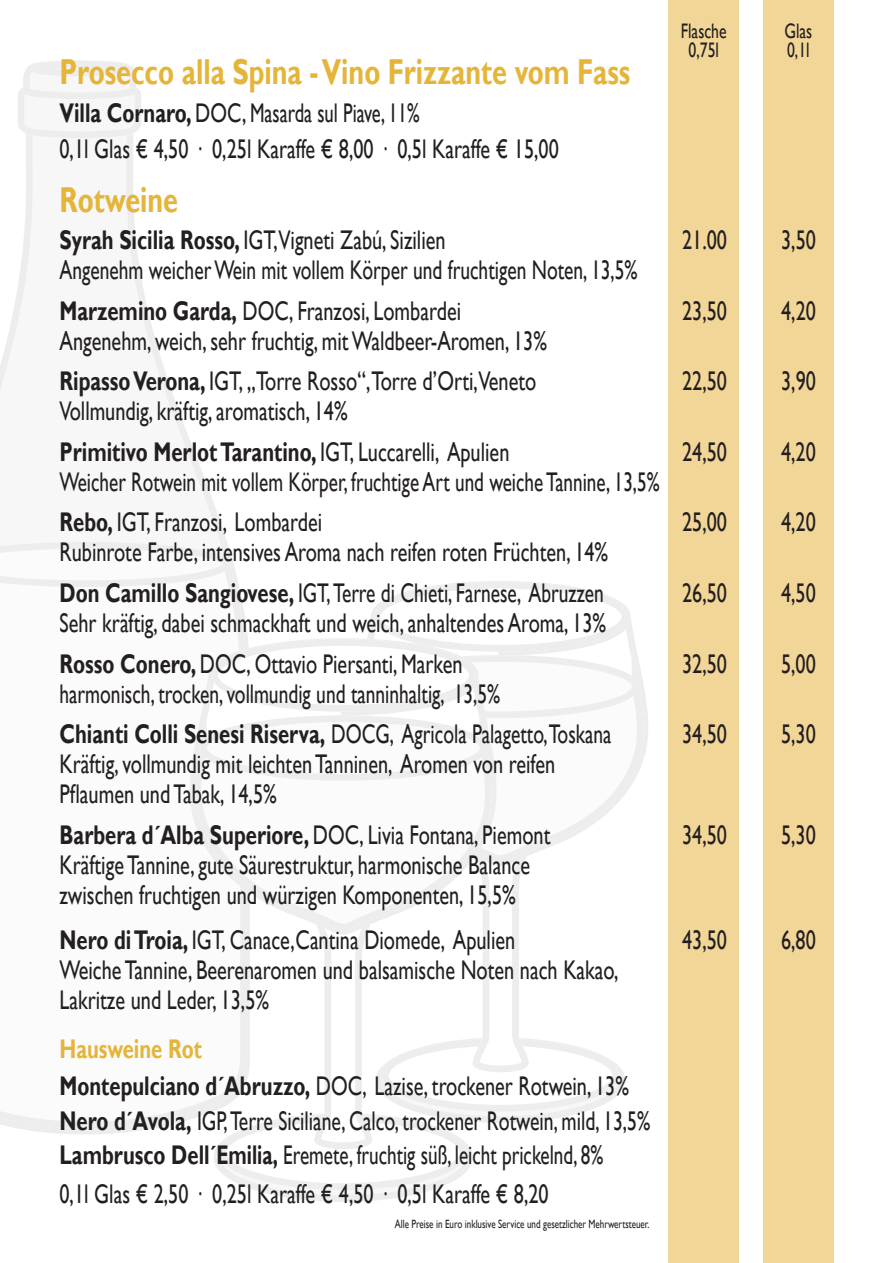
<style>
.page{position:relative;width:893px;height:1263px;background:#fff}
.page>*{position:absolute;margin:0;border:0;box-sizing:border-box;transform-origin:0 0}
.t1{font:700 36px "Gill Sans";color:#e5b53a;scale:.75 1}
.t2{font:27px/40.5px "Gill Sans";color:#231f20;scale:.75 1}
.t3{font:27px/40.5px "Gill Sans";color:#231f20;scale:.72 1}
.t4{font:27px/34.5px "Gill Sans";color:#231f20;scale:.73 1}
.t5{font:27px/40.5px "Gill Sans";color:#231f20;scale:.71 1}
.t6{font:21px/19.5px "Gill Sans";color:#231f20;text-align:center;scale:.75 1}
.t7{font:12px "Gill Sans";color:#231f20;scale:.75 1}
.s1{font-weight:700}
.s2{font-weight:700;color:#e5b53a}
</style>
<div class="page">
<svg style="left:0;top:60px;width:226px;height:480px"></svg>
<svg style="left:0;top:542px;width:644px;height:660px"></svg>
<svg style="left:32px;top:61px;width:95px;height:15px"></svg>
<svg style="left:23px;top:87px;width:113px;height:51px"></svg>
<div style="left:669px;top:0;width:70px;height:1263px;background:#f2d698"></div>
<div style="left:763px;top:0;width:70px;height:1263px;background:#f2d698"></div>
<p class="t6" style="left:681px;top:21px;width:63px">Flasche<br>0,75l</p>
<p class="t6" style="left:784px;top:21px;width:39px;text-align:left">Glas<br>0,1l</p>
<h1 class="t1" style="left:60px;top:51px;width:763px">Prosecco alla Spina - Vino Frizzante vom Fass</h1>
<p class="t2" style="left:60px;top:95px;width:667px;line-height:36px"><span class="s1">Villa Cornaro,</span> DOC, Masarda sul Piave, 11%<br>0,1l Glas € 4,50 · 0,25l Karaffe € 8,00 · 0,5l Karaffe € 15,00</p>
<h1 class="t1" style="left:60px;top:178px;width:160px">Rotweine</h1>
<p class="t2" style="left:60px;top:221px;width:516px"><span class="s1">Syrah Sicilia Rosso,</span> IGT,Vigneti Zabú, Sizilien</p>
<p class="t2" style="left:682px;top:221px;width:61px">21.00</p>
<p class="t2" style="left:781px;top:221px;width:48px">3,50</p>
<p class="t3" style="left:60px;top:251px;width:804px">Angenehm weicher Wein mit vollem Körper und fruchtigen Noten, 13,5%<br><span class="s1">Marzemino Garda,</span> DOC, Franzosi, Lombardei</p>
<p class="t2" style="left:682px;top:291px;width:61px">23,50</p>
<p class="t2" style="left:781px;top:291px;width:48px">4,20</p>
<p class="t2" style="left:60px;top:321px;width:651px">Angenehm, weich, sehr fruchtig, mit Waldbeer-Aromen, 13%<br><span class="s1">Ripasso Verona,</span> IGT, „Torre Rosso“,Torre d’Orti,Veneto</p>
<p class="t2" style="left:60px;top:392px;width:601px">Vollmundig, kräftig, aromatisch, 14%<br><span class="s1">Primitivo Merlot Tarantino,</span> IGT, Luccarelli, Apulien</p>
<p class="t5" style="left:60px;top:462px;width:847px">Weicher Rotwein mit vollem Körper, fruchtige Art und weiche Tannine, 13,5%<br><span class="s1">Rebo,</span> IGT, Franzosi, Lombardei</p>
<p class="t2" style="left:60px;top:533px;width:733px">Rubinrote Farbe, intensives Aroma nach reifen roten Früchten, 14%<br><span class="s1">Don Camillo Sangiovese,</span> IGT, Terre di Chieti, Farnese, Abruzzen</p>
<p class="t2" style="left:60px;top:603px;width:730px">Sehr kräftig, dabei schmackhaft und weich, anhaltendes Aroma, 13%<br><span class="s1">Rosso Conero,</span> DOC, Ottavio Piersanti, Marken</p>
<p class="t3" style="left:60px;top:674px;width:768px">harmonisch, trocken, vollmundig und tanninhaltig, 13,5%<br><span class="s1">Chianti Colli Senesi Riserva,</span> DOCG, Agricola Palagetto,Toskana</p>
<p class="t2" style="left:682px;top:362px;width:61px">22,50</p>
<p class="t2" style="left:781px;top:362px;width:48px">3,90</p>
<p class="t2" style="left:682px;top:432px;width:61px">24,50</p>
<p class="t2" style="left:781px;top:432px;width:48px">4,20</p>
<p class="t2" style="left:682px;top:503px;width:61px">25,00</p>
<p class="t2" style="left:781px;top:503px;width:48px">4,20</p>
<p class="t2" style="left:682px;top:573px;width:61px">26,50</p>
<p class="t2" style="left:781px;top:573px;width:48px">4,50</p>
<p class="t2" style="left:682px;top:644px;width:61px">32,50</p>
<p class="t2" style="left:781px;top:644px;width:48px">5,00</p>
<p class="t2" style="left:682px;top:714px;width:61px">34,50</p>
<p class="t2" style="left:781px;top:714px;width:48px">5,30</p>
<p class="t2" style="left:60px;top:749px;width:663px;line-height:30px">Kräftig, vollmundig mit leichten Tanninen, Aromen von reifen<br>Pflaumen und Tabak, 14,5%</p>
<p class="t2" style="left:60px;top:815px;width:656px"><span class="s1">Barbera d´Alba Superiore,</span> DOC, Livia Fontana, Piemont</p>
<p class="t2" style="left:682px;top:815px;width:61px">34,50</p>
<p class="t2" style="left:781px;top:815px;width:48px">5,30</p>
<p class="t2" style="left:60px;top:850px;width:629px;line-height:30px">Kräftige Tannine, gute Säurestruktur, harmonische Balance zwischen fruchtigen und würzigen Komponenten, 15,5%</p>
<p class="t2" style="left:60px;top:920px;width:609px"><span class="s1">Nero di Troia,</span> IGT, Canace,Cantina Diomede, Apulien</p>
<p class="t2" style="left:682px;top:920px;width:61px">43,50</p>
<p class="t2" style="left:781px;top:920px;width:48px">6,80</p>
<p class="t2" style="left:60px;top:955px;width:747px;line-height:30px">Weiche Tannine, Beerenaromen und balsamische Noten nach Kakao,<br>Lakritze und Leder, 13,5%</p>
<p class="t2" style="left:60px;top:1030px;width:761px;line-height:37.5px"><span class="s2">Hausweine Rot<br></span><span class="s1">Montepulciano d´Abruzzo,</span> DOC, Lazise, trockener Rotwein, 13%</p>
<p class="t4" style="left:60px;top:1104px;width:811px"><span class="s1">Nero d´Avola,</span> IGP, Terre Siciliane, Calco, trockener Rotwein, mild, 13,5%<br><span class="s1">Lambrusco Dell´Emilia,</span> Eremete, fruchtig süß, leicht prickelnd, 8%</p>
<p class="t2" style="left:60px;top:1174px;width:654px">0,1l Glas € 2,50 · 0,25l Karaffe € 4,50 · 0,5l Karaffe € 8,20</p>
<p class="t7" style="left:395px;top:1217px;width:341px">Alle Preise in Euro inklusive Service und gesetzlicher Mehrwertsteuer.</p>
</div>
